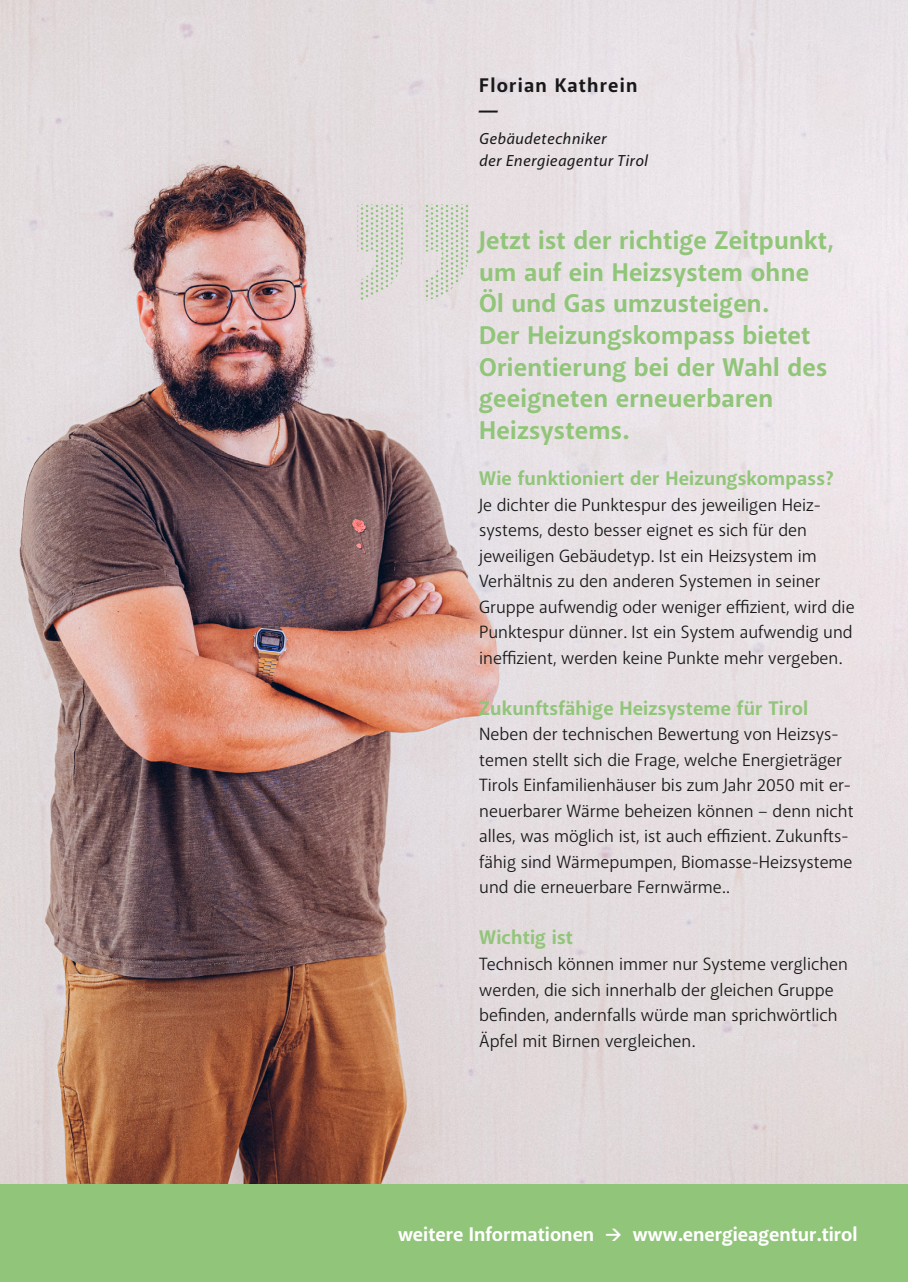
<style>
.page{position:relative;width:908px;height:1282px;background:#fff}
.page>*{position:absolute;margin:0;border:0;box-sizing:border-box;transform-origin:0 0}
.t1{font:italic 500 40px "Akagi Pro";color:#181818}
.t2{font:700 26px/31.6px "Akagi Pro";letter-spacing:.01em;color:#91c579}
.t3{font:700 20px "Akagi Pro";letter-spacing:.01em;color:#91c579}
.t4{font:700 20px "Akagi Pro";color:#fff}
.t5{font:700 20px "Akagi Pro";letter-spacing:.06em;color:#181818}
.t6{font:18px/25.6px "Akagi Pro";color:#181818}
.t7{font:italic 500 16px/22px "Akagi Pro";letter-spacing:.03em;color:#181818}
</style>
<div class="page">
<img style="left:0;top:0;width:907px;height:1184px">
<svg style="left:357px;top:204px;width:111px;height:97px"></svg>
<div style="left:0;top:1184px;width:907px;height:97px;background:#91c579"></div>
<p class="t5" style="left:479px;top:73px;width:160px">Florian Kathrein</p>
<h1 class="t1" style="left:479px;top:70px;width:23px">_</h1>
<p class="t7" style="left:479px;top:127px;width:170px">Gebäudetechniker<br>der Energieagentur Tirol</p>
<h2 class="t2" style="left:479px;top:225px;width:356px">Jetzt ist der richtige Zeitpunkt, um auf ein Heizsystem ohne<br>Öl und Gas umzusteigen.<br>Der Heizungskompass bietet<br>Orientierung bei der Wahl des geeigneten erneuerbaren<br>Heizsystems.</h2>
<p class="t3" style="left:479px;top:466px;width:356px">Wie funktioniert der Heizungskompass?</p>
<p class="t6" style="left:479px;top:492px;width:377px">Je dichter die Punktespur des jeweiligen Heiz&shy;systems, desto besser eignet es sich für den jeweiligen Gebäudetyp. Ist ein Heizsystem im Verhältnis zu den anderen Systemen in seiner Gruppe aufwendig oder weniger effizient, wird die Punktespur dünner. Ist ein System aufwendig und ineffizient, werden keine Punkte mehr vergeben.</p>
<p class="t3" style="left:479px;top:695px;width:330px">Zukunftsfähige Heizsysteme für Tirol</p>
<p class="t6" style="left:479px;top:721px;width:376px">Neben der technischen Bewertung von Heizsys&shy;temen stellt sich die Frage, welche Energieträger Tirols Einfamilienhäuser bis zum Jahr 2050 mit er&shy;neuerbarer Wärme beheizen können – denn nicht alles, was möglich ist, ist auch effizient. Zukunfts&shy;fähig sind Wärmepumpen, Biomasse-Heizsysteme und die erneuerbare Fernwärme..</p>
<p class="t3" style="left:479px;top:925px;width:95px">Wichtig ist</p>
<p class="t6" style="left:479px;top:951px;width:370px">Technisch können immer nur Systeme verglichen werden, die sich innerhalb der gleichen Gruppe befinden, andernfalls würde man sprichwörtlich Äpfel mit Birnen vergleichen.</p>
<p class="t4" style="left:398px;top:1221px;width:198px">weitere Informationen</p>
<p class="t4" style="left:632px;top:1221px;width:226px">www.energieagentur.tirol</p>
</div>
